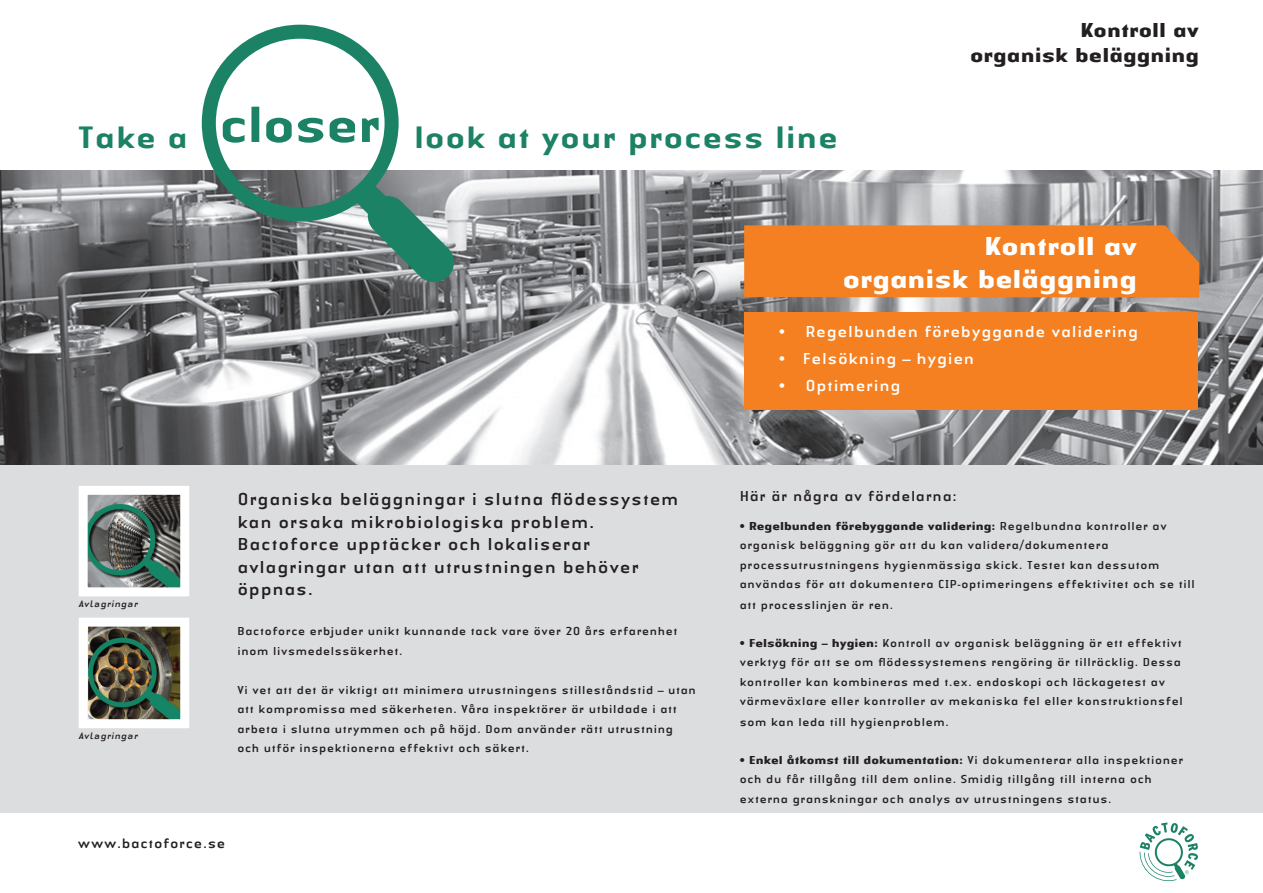
<style>
.page{position:relative;width:1263px;height:893px;background:#fff}
.page>*{position:absolute;margin:0;border:0;box-sizing:border-box;transform-origin:0 0}
.t1{font:500 32.25px "Authentic Sans LT";color:#1c8266}
.t2{font:700 27px "Authentic Sans LT";color:#fff}
.t3{font:700 21px "Authentic Sans LT";color:#231f20}
.t4{font:18px/22.5px "Authentic Sans LT";color:#231f20}
.t5{font:16.5px "Authentic Sans LT";color:#fff}
.t6{font:15px "Authentic Sans LT";color:#231f20}
.t7{font:14.25px "Authentic Sans LT";color:#231f20}
.t8{font:12px/19.5px "Authentic Sans LT";color:#231f20}
.t9{font:italic 9.75px "Authentic Sans Com";color:#231f20}
.s1{font-weight:700}
</style>
<div class="page">
<img style="left:0;top:170px;width:1263px;height:295px">
<div style="left:0;top:465px;width:1263px;height:347px;background:#dcdddf"></div>
<svg style="left:202px;top:25px;width:254px;height:259px"></svg>
<svg style="left:223px;top:107px;width:156px;height:36px"></svg>
<img style="left:89px;top:628px;width:90px;height:90px">
<div style="left:79px;top:618px;width:110px;height:110px;border:9px solid #fff"></div>
<img style="left:89px;top:496px;width:90px;height:90px">
<div style="left:79px;top:486px;width:110px;height:110px;border:9px solid #fff"></div>
<svg style="left:1140px;top:822px;width:58px;height:59px"></svg>
<div style="left:744px;top:225px;width:455px;height:73px;background:#f58021"></div>
<div style="left:744px;top:312px;width:454px;height:98px;background:#f58021"></div>
<p class="t1" style="left:78px;top:117px;width:112px">Take a</p>
<p class="t1" style="left:414px;top:117px;width:426px">look at your process line</p>
<p class="t3" style="left:1080px;top:17px;width:120px">Kontroll av</p>
<p class="t3" style="left:970px;top:42px;width:230px">organisk beläggning</p>
<p class="t2" style="left:984px;top:229px;width:154px">Kontroll av</p>
<p class="t2" style="left:843px;top:262px;width:296px">organisk beläggning</p>
<p class="t9" style="left:79px;top:598px;width:61px">Avlagringar</p>
<p class="t9" style="left:79px;top:729px;width:61px">Avlagringar</p>
<p class="t4" style="left:237px;top:487px;width:443px">Organiska beläggningar i slutna flödessystem kan orsaka mikrobiologiska problem.<br>Bactoforce upptäcker och lokaliserar avlagringar utan att utrustningen behöver öppnas.</p>
<p class="t8" style="left:237px;top:621px;width:442px">Bactoforce erbjuder unikt kunnande tack vare över 20 års erfarenhet inom livsmedelssäkerhet.</p>
<p class="t8" style="left:237px;top:679px;width:461px">Vi vet att det är viktigt att minimera utrustningens stilleståndstid – utan att kompromissa med säkerheten. Våra inspektörer är utbildade i att arbeta i slutna utrymmen och på höjd. Dom använder rätt utrustning och utför inspektionerna effektivt och säkert.</p>
<p class="t7" style="left:78px;top:834px;width:150px">www.bactoforce.se</p>
<p class="t5" style="left:778px;top:321px;width:362px">• Regelbunden förebyggande validering</p>
<p class="t5" style="left:778px;top:348px;width:198px">• Felsökning – hygien</p>
<p class="t5" style="left:778px;top:375px;width:124px">• Optimering</p>
<p class="t6" style="left:739px;top:487px;width:219px">Här är några av fördelarna:</p>
<p class="t8" style="left:739px;top:516px;width:457px"><span class="s1">• Regelbunden förebyggande validering:</span> Regelbundna kontroller av organisk beläggning gör att du kan validera/dokumentera processutrustningens hygienmässiga skick. Testet kan dessutom användas för att dokumentera CIP-optimeringens effektivitet och se till</p>
<p class="t8" style="left:739px;top:595px;width:156px">att processlinjen är ren.</p>
<p class="t8" style="left:739px;top:633px;width:445px"><span class="s1">• Felsökning – hygien:</span> Kontroll av organisk beläggning är ett effektivt verktyg för att se om flödessystemens rengöring är tillräcklig. Dessa kontroller kan kombineras med t.ex. endoskopi och läckagetest av värmeväxlare eller kontroller av mekaniska fel eller konstruktionsfel</p>
<p class="t8" style="left:739px;top:712px;width:211px">som kan leda till hygienproblem.</p>
<p class="t8" style="left:739px;top:750px;width:446px"><span class="s1">• Enkel åtkomst till dokumentation:</span> Vi dokumenterar alla inspektioner och du får tillgång till dem online. Smidig tillgång till interna och externa granskningar och analys av utrustningens status.</p>
</div>
